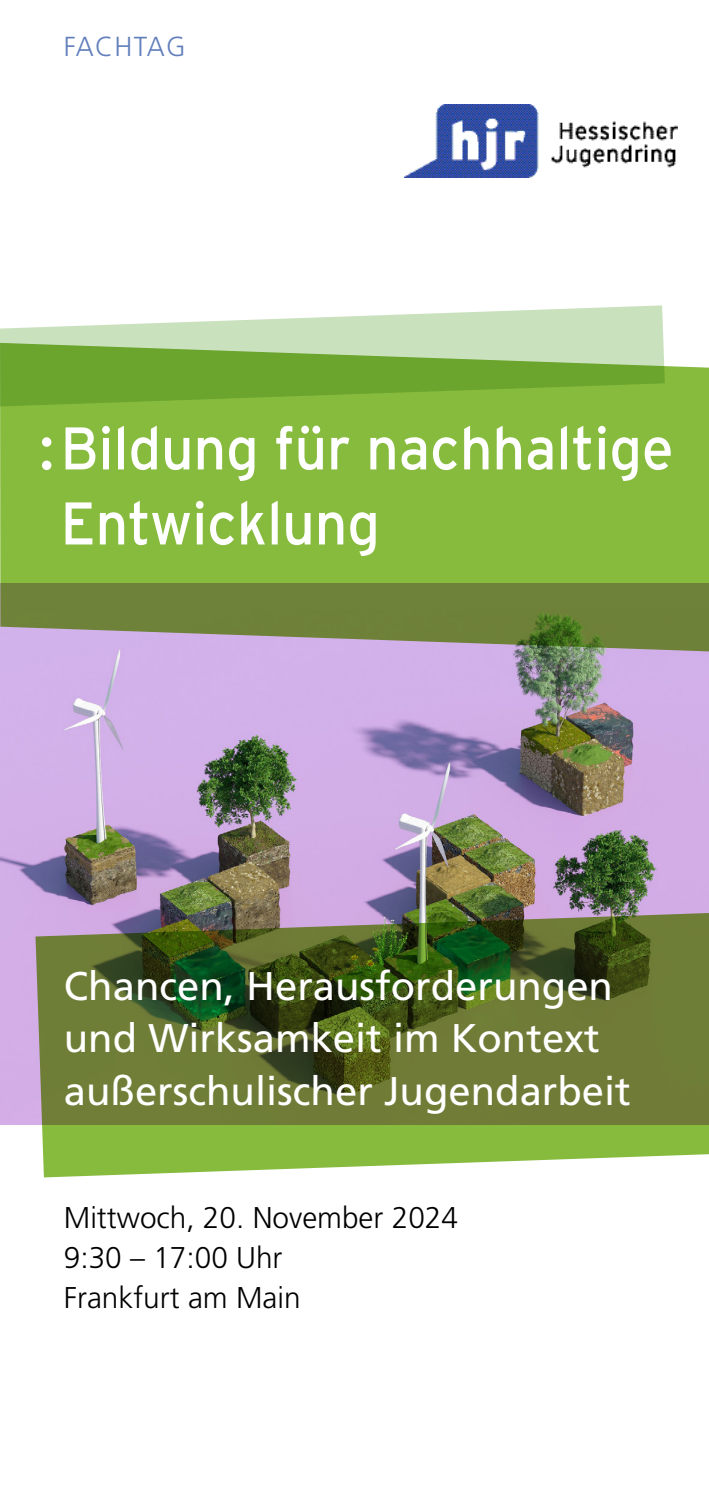
<style>
.page{position:relative;width:709px;height:1489px;background:#fff}
.page>*{position:absolute;margin:0;border:0;box-sizing:border-box;transform-origin:0 0}
.headline_titel{font:60px/75px "Interstate";letter-spacing:-.005em;color:#fff}
.titel_headline2_langDIN{font:40px/52.5px "Frutiger LT Std";color:#fff}
.titel_subline_langDIN{font:300 30px "Frutiger LT Std";color:#000}
.rubrik_langDIN{font:300 27.5px "Frutiger LT Std";letter-spacing:.05em;color:#627fbb}
</style>
<div class="page">
<img style="left:0;top:653px;width:709px;height:471px">
<svg style="left:0;top:305px;width:664px;height:38px;fill:#cae1bd"></svg>
<svg style="left:0;top:343px;width:709px;height:310px;background:#84ae47"></svg>
<svg style="left:35px;top:912px;width:674px;height:265px;background:#6a7e3d"></svg>
<img style="left:404px;top:105px;width:273px;height:72px">
<p class="rubrik_langDIN" style="left:64px;top:31px;width:123px">FACHTAG</p>
<p class="headline_titel" style="left:60px;top:410px;width:615px;text-indent:-21px">:Bildung für nachhaltige<br>Entwicklung</p>
<p class="titel_headline2_langDIN" style="left:64px;top:959px;width:568px">Chancen, Herausforderungen und Wirksamkeit im Kontext außerschulischer Jugendarbeit</p>
<p class="titel_subline_langDIN" style="left:64px;top:1200px;width:396px">Mittwoch, 20. November 2024</p>
<p class="titel_subline_langDIN" style="left:64px;top:1240px;width:220px">9:30 – 17:00 Uhr</p>
<p class="titel_subline_langDIN" style="left:64px;top:1280px;width:238px">Frankfurt am Main</p>
</div>
